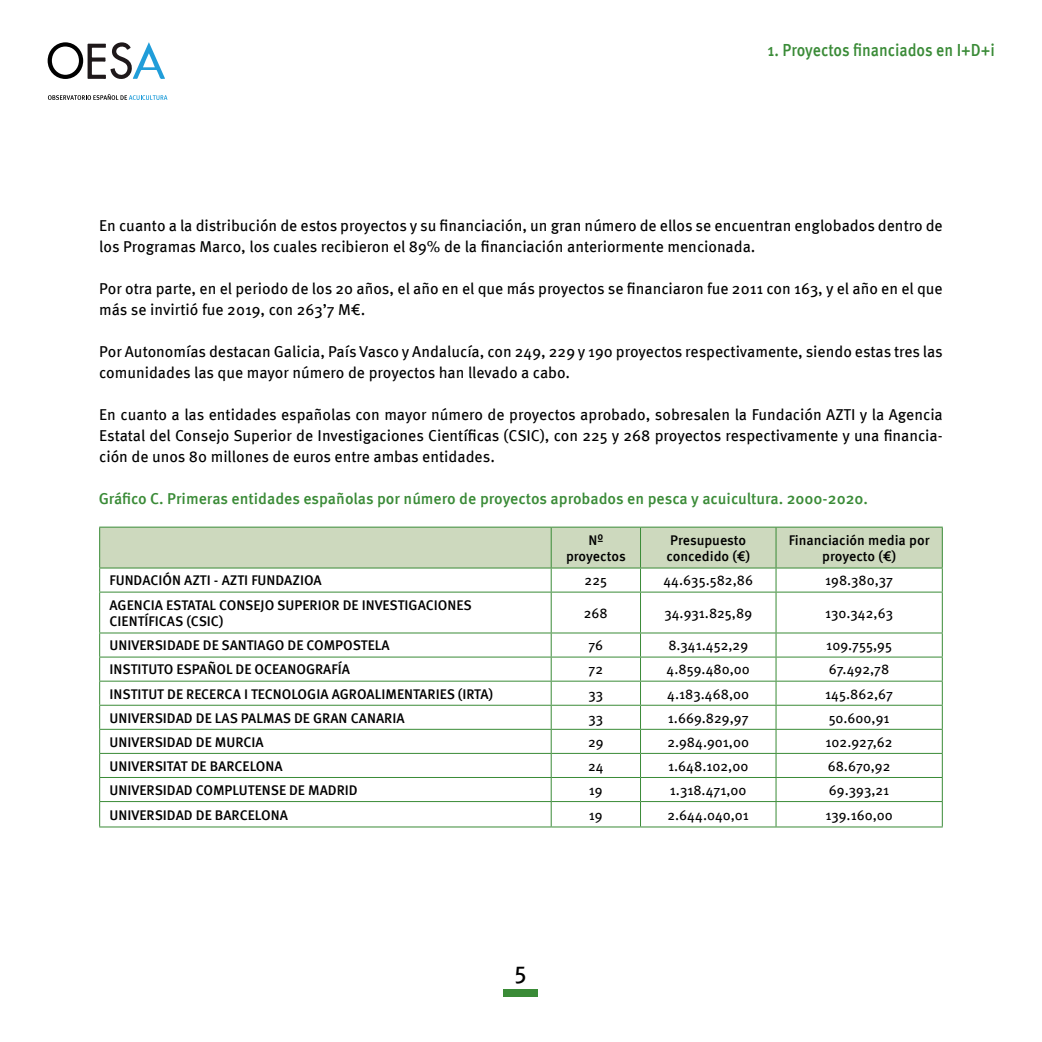
<style>
.page{position:relative;width:1042px;height:1042px;background:#fff}
.page>*{position:absolute;margin:0;border:0;box-sizing:border-box;transform-origin:0 0}
.t1{font:24.5px "Meta Pro";color:#000}
.t2{font:500 17.5px "Meta Pro";letter-spacing:-.005em;color:#3a8b37;scale:.9 1}
.t3{font:15.75px/21px "Meta Pro";color:#000}
.t4{font:500 15.75px "Meta Pro";color:#3a8b37}
.t5{font:500 14px/16.8px "Meta Pro";color:#000;text-align:center}
.t6{font:14px "Meta Pro";color:#000}
</style>
<div class="page">
<svg style="left:48px;top:42px;width:117px;height:37px"></svg>
<svg style="left:48px;top:94px;width:119px;height:6px"></svg>
<div style="left:503px;top:989px;width:35px;height:8px;background:#3a8b37"></div>
<svg style="left:100px;top:593px;width:842px;height:233px"></svg>
<hr style="left:99px;top:592px;width:452px;height:1px;background:#3a8b37">
<hr style="left:551px;top:592px;width:89px;height:1px;background:#3a8b37">
<hr style="left:640px;top:592px;width:136px;height:1px;background:#3a8b37">
<hr style="left:640px;top:592px;width:1px;height:40px;background:#3a8b37">
<hr style="left:776px;top:592px;width:167px;height:1px;background:#3a8b37">
<hr style="left:775px;top:592px;width:1px;height:40px;background:#3a8b37">
<hr style="left:99px;top:592px;width:1px;height:40px;background:#3a8b37">
<svg style="left:99px;top:633px;width:1px;height:193px"></svg>
<hr style="left:99px;top:826px;width:452px;height:1px;background:#3a8b37">
<hr style="left:99px;top:632px;width:452px;height:1px;background:#3a8b37">
<hr style="left:551px;top:632px;width:89px;height:1px;background:#3a8b37">
<hr style="left:640px;top:632px;width:136px;height:1px;background:#3a8b37">
<hr style="left:776px;top:632px;width:167px;height:1px;background:#3a8b37">
<hr style="left:99px;top:656px;width:452px;height:1px;background:#3a8b37">
<hr style="left:551px;top:656px;width:89px;height:1px;background:#3a8b37">
<hr style="left:640px;top:656px;width:136px;height:1px;background:#3a8b37">
<hr style="left:776px;top:656px;width:167px;height:1px;background:#3a8b37">
<hr style="left:99px;top:681px;width:452px;height:1px;background:#3a8b37">
<hr style="left:551px;top:681px;width:89px;height:1px;background:#3a8b37">
<hr style="left:640px;top:681px;width:136px;height:1px;background:#3a8b37">
<hr style="left:776px;top:681px;width:167px;height:1px;background:#3a8b37">
<svg style="left:99px;top:527px;width:844px;height:65px"></svg>
<hr style="left:551px;top:592px;width:1px;height:40px;background:#3a8b37">
<hr style="left:942px;top:592px;width:1px;height:40px;background:#3a8b37">
<svg style="left:551px;top:633px;width:1px;height:193px"></svg>
<svg style="left:942px;top:633px;width:1px;height:193px"></svg>
<hr style="left:551px;top:826px;width:89px;height:1px;background:#3a8b37">
<hr style="left:640px;top:826px;width:136px;height:1px;background:#3a8b37">
<hr style="left:776px;top:826px;width:167px;height:1px;background:#3a8b37">
<hr style="left:99px;top:705px;width:452px;height:1px;background:#3a8b37">
<hr style="left:551px;top:705px;width:89px;height:1px;background:#3a8b37">
<hr style="left:640px;top:705px;width:136px;height:1px;background:#3a8b37">
<hr style="left:776px;top:705px;width:167px;height:1px;background:#3a8b37">
<hr style="left:99px;top:729px;width:452px;height:1px;background:#3a8b37">
<hr style="left:551px;top:729px;width:89px;height:1px;background:#3a8b37">
<hr style="left:640px;top:729px;width:136px;height:1px;background:#3a8b37">
<hr style="left:776px;top:729px;width:167px;height:1px;background:#3a8b37">
<hr style="left:99px;top:753px;width:452px;height:1px;background:#3a8b37">
<hr style="left:551px;top:753px;width:89px;height:1px;background:#3a8b37">
<hr style="left:640px;top:753px;width:136px;height:1px;background:#3a8b37">
<hr style="left:776px;top:753px;width:167px;height:1px;background:#3a8b37">
<hr style="left:99px;top:777px;width:452px;height:1px;background:#3a8b37">
<hr style="left:551px;top:777px;width:89px;height:1px;background:#3a8b37">
<hr style="left:640px;top:777px;width:136px;height:1px;background:#3a8b37">
<hr style="left:776px;top:777px;width:167px;height:1px;background:#3a8b37">
<hr style="left:99px;top:801px;width:452px;height:1px;background:#3a8b37">
<hr style="left:551px;top:801px;width:89px;height:1px;background:#3a8b37">
<hr style="left:640px;top:801px;width:136px;height:1px;background:#3a8b37">
<svg style="left:640px;top:633px;width:1px;height:193px"></svg>
<hr style="left:776px;top:801px;width:167px;height:1px;background:#3a8b37">
<svg style="left:775px;top:633px;width:1px;height:193px"></svg>
<p class="t2" style="left:767px;top:36px;width:254px">1. Proyectos financiados en I+D+i</p>
<p class="t3" style="left:99px;top:214px;width:845px">En cuanto a la distribución de estos proyectos y su financiación, un gran número de ellos se encuentran englobados dentro de los Programas Marco, los cuales recibieron el 89% de la financiación anteriormente mencionada.</p>
<p class="t3" style="left:99px;top:277px;width:845px">Por otra parte, en el periodo de los 20 años, el año en el que más proyectos se financiaron fue 2011 con 163, y el año en el que más se invirtió fue 2019, con 263’7 M€.</p>
<p class="t3" style="left:99px;top:340px;width:845px">Por Autonomías destacan Galicia, País Vasco y Andalucía, con 249, 229 y 190 proyectos respectivamente, siendo estas tres las comunidades las que mayor número de proyectos han llevado a cabo.</p>
<p class="t3" style="left:99px;top:403px;width:845px;text-align:justify">En cuanto a las entidades españolas con mayor número de proyectos aprobado, sobresalen la Fundación AZTI y la Agencia Estatal del Consejo Superior de Investigaciones Científicas (CSIC), con 225 y 268 proyectos respectivamente y una financia&shy;ción de unos 80 millones de euros entre ambas entidades.</p>
<p class="t4" style="left:99px;top:486px;width:770px">Gráfico C. Primeras entidades españolas por número de proyectos aprobados en pesca y acuicultura. 2000-2020.</p>
<p class="t5" style="left:566px;top:530px;width:61px">Nº proyectos</p>
<p class="t5" style="left:666px;top:530px;width:85px;text-align:left">Presupuesto concedido (€)</p>
<p class="t5" style="left:789px;top:530px;width:142px">Financiación media por proyecto (€)</p>
<p class="t5" style="left:110px;top:571px;width:214px">FUNDACIÓN AZTI - AZTI FUNDAZIOA</p>
<p class="t6" style="left:584px;top:570px;width:24px">225</p>
<p class="t6" style="left:663px;top:570px;width:91px">44.635.582,86</p>
<p class="t6" style="left:825px;top:570px;width:69px">198.380,37</p>
<p class="t5" style="left:110px;top:595px;width:364px;text-align:left">AGENCIA ESTATAL CONSEJO SUPERIOR DE INVESTIGACIONES<br>CIENTÍFICAS (CSIC)</p>
<p class="t6" style="left:584px;top:602px;width:25px">268</p>
<p class="t6" style="left:664px;top:602px;width:89px">34.931.825,89</p>
<p class="t6" style="left:825px;top:602px;width:69px">130.342,63</p>
<p class="t5" style="left:110px;top:636px;width:281px">UNIVERSIDADE DE SANTIAGO DE COMPOSTELA</p>
<p class="t6" style="left:588px;top:635px;width:16px">76</p>
<p class="t6" style="left:668px;top:635px;width:81px">8.341.452,29</p>
<p class="t6" style="left:826px;top:635px;width:67px">109.755,95</p>
<p class="t5" style="left:110px;top:660px;width:242px">INSTITUTO ESPAÑOL DE OCEANOGRAFÍA</p>
<p class="t6" style="left:588px;top:659px;width:16px">72</p>
<p class="t6" style="left:666px;top:659px;width:85px">4.859.480,00</p>
<p class="t6" style="left:829px;top:659px;width:62px">67.492,78</p>
<p class="t5" style="left:110px;top:684px;width:385px">INSTITUT DE RECERCA I TECNOLOGIA AGROALIMENTARIES (IRTA)</p>
<p class="t6" style="left:588px;top:683px;width:16px">33</p>
<p class="t6" style="left:667px;top:683px;width:83px">4.183.468,00</p>
<p class="t6" style="left:825px;top:683px;width:69px">145.862,67</p>
<p class="t5" style="left:110px;top:708px;width:297px">UNIVERSIDAD DE LAS PALMAS DE GRAN CANARIA</p>
<p class="t6" style="left:588px;top:707px;width:16px">33</p>
<p class="t6" style="left:668px;top:707px;width:82px">1.669.829,97</p>
<p class="t6" style="left:829px;top:707px;width:62px">50.600,91</p>
<p class="t5" style="left:110px;top:732px;width:156px">UNIVERSIDAD DE MURCIA</p>
<p class="t6" style="left:588px;top:731px;width:17px">29</p>
<p class="t6" style="left:667px;top:731px;width:83px">2.984.901,00</p>
<p class="t6" style="left:825px;top:731px;width:69px">102.927,62</p>
<p class="t5" style="left:110px;top:756px;width:175px">UNIVERSITAT DE BARCELONA</p>
<p class="t6" style="left:588px;top:755px;width:17px">24</p>
<p class="t6" style="left:668px;top:755px;width:82px">1.648.102,00</p>
<p class="t6" style="left:828px;top:755px;width:64px">68.670,92</p>
<p class="t5" style="left:110px;top:781px;width:250px">UNIVERSIDAD COMPLUTENSE DE MADRID</p>
<p class="t6" style="left:589px;top:779px;width:15px">19</p>
<p class="t6" style="left:670px;top:779px;width:78px">1.318.471,00</p>
<p class="t6" style="left:829px;top:779px;width:62px">69.393,21</p>
<p class="t5" style="left:110px;top:806px;width:180px">UNIVERSIDAD DE BARCELONA</p>
<p class="t6" style="left:589px;top:805px;width:15px">19</p>
<p class="t6" style="left:667px;top:805px;width:83px">2.644.040,01</p>
<p class="t6" style="left:825px;top:805px;width:69px">139.160,00</p>
<h1 class="t1" style="left:514px;top:952px;width:14px">5</h1>
</div>
